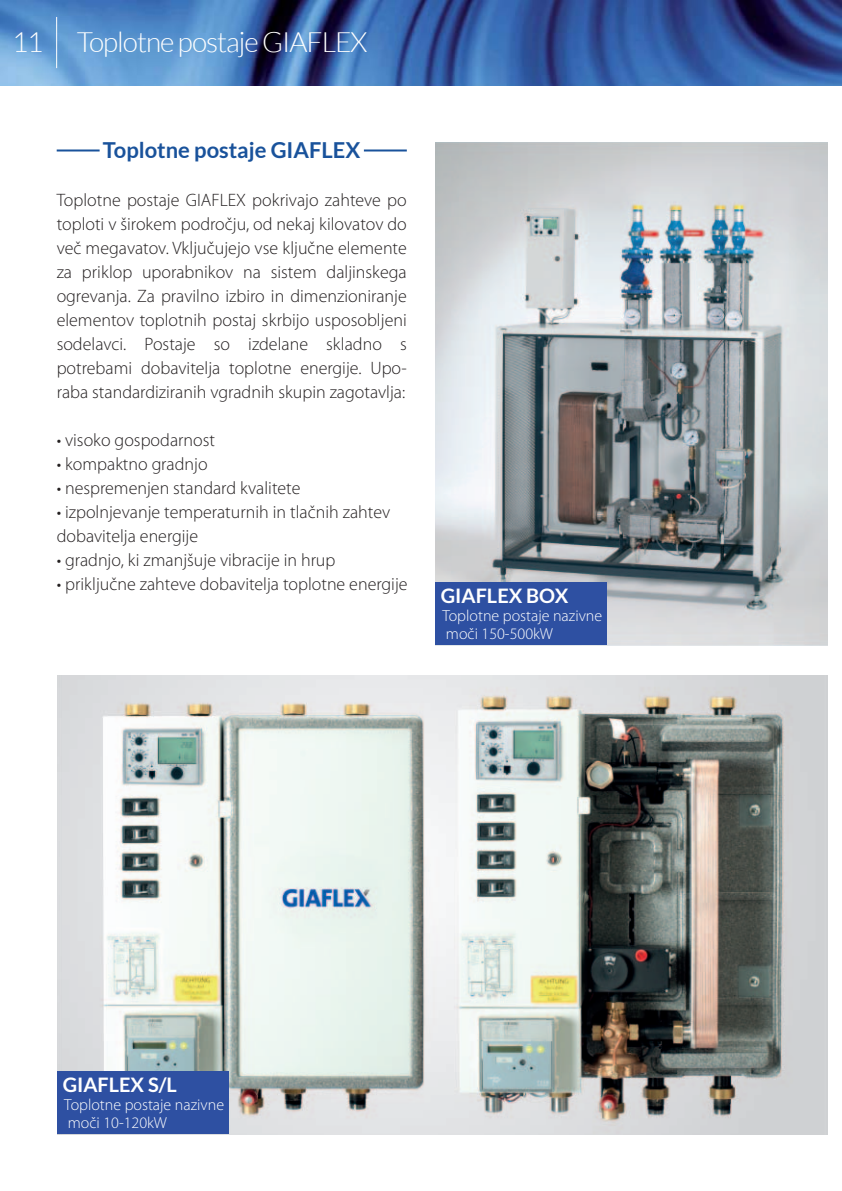
<style>
.page{position:relative;width:842px;height:1191px;background:#fff}
.page>*{position:absolute;margin:0;border:0;box-sizing:border-box;transform-origin:0 0}
.t1{font:300 28px "Lato";letter-spacing:-.035em;color:#fff}
.t2{font:700 22px "Lato";color:#19529b}
.t3{font:700 20px "Lato";color:#fff}
.t4{font:300 18px/24px "Myriad Pro";color:#231f20;text-align:justify}
.t5{font:300 16px/18px "Myriad Pro";color:#fff}
</style>
<div class="page">
<img style="left:57px;top:675px;width:771px;height:459px">
<img style="left:435px;top:142px;width:393px;height:503px">
<div style="left:435px;top:583px;width:172px;height:62px;background:#2e50a2"></div>
<div style="left:57px;top:1072px;width:172px;height:62px;background:#2e50a2"></div>
<hr style="left:57px;top:149px;width:43px;height:2px;background:#19529b">
<hr style="left:364px;top:149px;width:43px;height:2px;background:#19529b">
<img style="left:0;top:0;width:842px;height:85px">
<hr style="left:56px;top:17px;width:1px;height:51px;background:#fff">
<h1 class="t1" style="left:12px;top:27px;width:357px">11 Toplotne postaje GIAFLEX</h1>
<p class="t2" style="left:103px;top:137px;width:259px">Toplotne postaje GIAFLEX</p>
<p class="t4" style="left:57px;top:188px;width:352px">Toplotne postaje GIAFLEX pokrivajo zahteve po toploti v širokem področju, od nekaj kilovatov do več megavatov. Vključujejo vse ključne elemente za priklop uporabnikov na sistem daljinskega ogrevanja. Za pravilno izbiro in dimenzioniranje elementov toplotnih postaj skrbijo usposobljeni sodelavci. Postaje so izdelane skladno s potrebami dobavitelja toplotne energije. Upo&shy;raba standardiziranih vgradnih skupin zagotavlja:</p>
<p class="t4" style="left:57px;top:428px;width:160px">• visoko gospodarnost</p>
<p class="t4" style="left:57px;top:452px;width:152px">• kompaktno gradnjo</p>
<p class="t4" style="left:57px;top:476px;width:245px">• nespremenjen standard kvalitete</p>
<p class="t4" style="left:57px;top:500px;width:335px">• izpolnjevanje temperaturnih in tlačnih zahtev dobavitelja energije</p>
<p class="t4" style="left:57px;top:548px;width:280px">• gradnjo, ki zmanjšuje vibracije in hrup</p>
<p class="t4" style="left:57px;top:572px;width:352px">• priključne zahteve dobavitelja toplotne energije</p>
<p class="t3" style="left:441px;top:584px;width:129px">GIAFLEX BOX</p>
<p class="t5" style="left:442px;top:606px;width:161px">Toplotne postaje nazivne moči 150-500kW</p>
<p class="t3" style="left:63px;top:1073px;width:116px">GIAFLEX S/L</p>
<p class="t5" style="left:64px;top:1095px;width:161px">Toplotne postaje nazivne moči 10-120kW</p>
</div>
